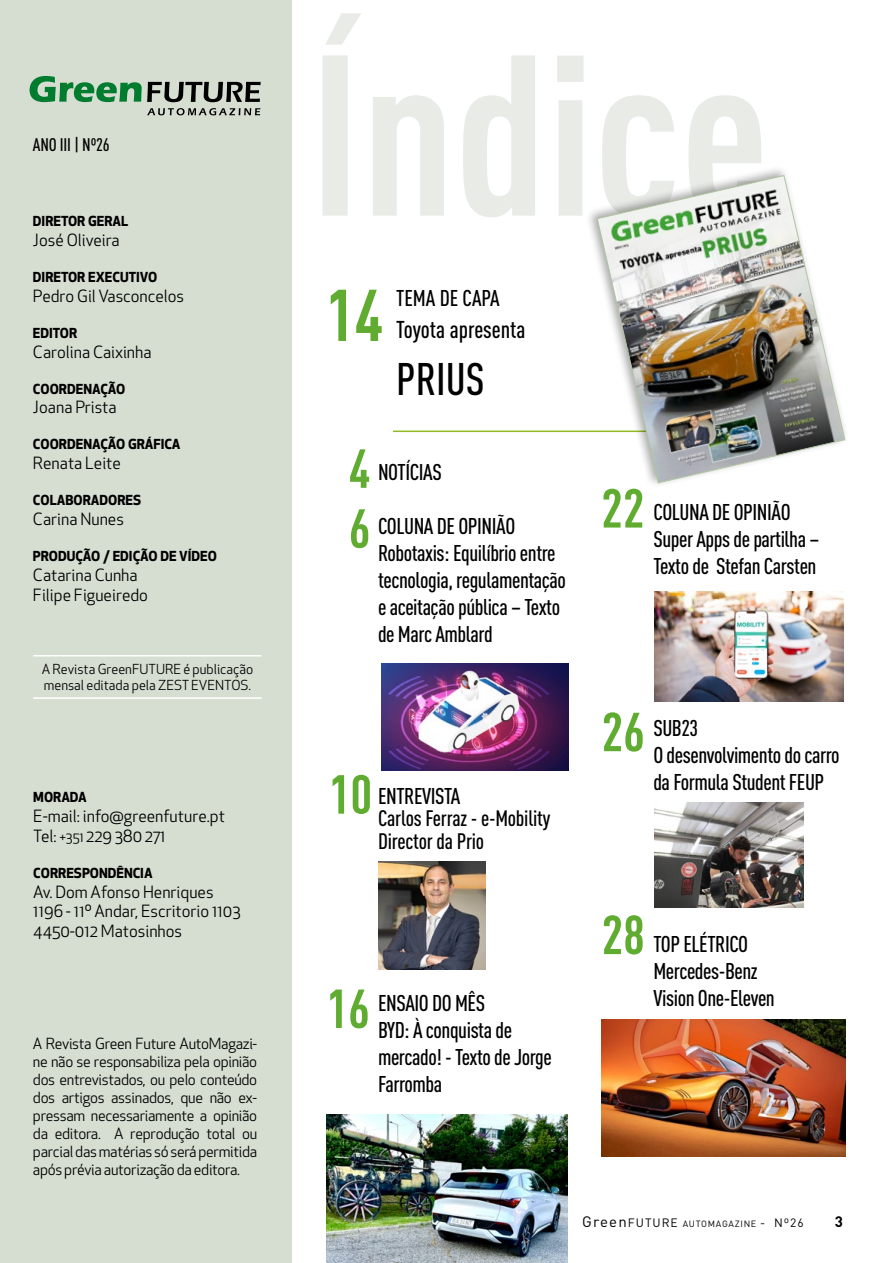
<style>
.page{position:relative;width:893px;height:1263px;background:#fff}
.page>*{position:absolute;margin:0;border:0;box-sizing:border-box;transform-origin:0 0}
.t1{font:700 225px "DIN Cond";color:#e8ebe6}
.t2{font:700 72px "DIN Cond";color:#60ac30}
.t3{font:700 54px/60px "DIN Cond";color:#60ac30}
.t4{font:500 45px "DIN Cond";color:#000}
.t5{font:500 24px "DIN Cond";color:#000}
.t6{font:500 22.5px/27px "DIN Cond";letter-spacing:-.02em;color:#000}
.t7{font:500 22.5px "DIN Cond";color:#000}
.t8{font:500 22.05px/22.6px "DIN Cond";letter-spacing:-.01em;color:#000}
.t9{font:500 18px "DIN Cond";letter-spacing:-.01em;color:#000}
.t10{font:16.5px/19.8px "Apex New";color:#000}
.t11{font:15px/18px "Apex New";letter-spacing:-.02em;color:#000;text-align:justify}
.t12{font:700 15px "DIN";color:#000}
.t13{font:700 13.5px "Apex New";color:#000}
.t14{font:13.5px/16.2px "Apex New";color:#000}
.t15{font:9px "DIN";letter-spacing:.08em;color:#000}
.s1{font-size:13.5px}
.s2{font-size:15px}
.s3{font-size:12px}
</style>
<div class="page">
<div style="left:0;top:0;width:291px;height:1263px;background:#d6ded1"></div>
<svg style="left:30px;top:76px;width:231px;height:26px"></svg>
<svg style="left:147px;top:108px;width:113px;height:7px"></svg>
<hr style="left:33px;top:655px;width:229px;height:1px;background:#fff">
<hr style="left:33px;top:697px;width:229px;height:2px;background:#fff">
<hr style="left:393px;top:431px;width:448px;height:1px;background:#93ba22">
<div style="left:585px;top:165px;width:264px;height:324px;background:#fff"></div>
<img style="left:596px;top:175px;width:250px;height:309px">
<img style="left:655px;top:591px;width:188px;height:111px">
<img style="left:602px;top:1019px;width:243px;height:137px">
<img style="left:381px;top:663px;width:187px;height:108px">
<img style="left:378px;top:861px;width:108px;height:109px">
<img style="left:326px;top:1115px;width:241px;height:148px">
<img style="left:655px;top:802px;width:149px;height:105px">
<p class="t9" style="left:33px;top:134px;width:78px">ANO III | Nº26</p>
<p class="t13" style="left:33px;top:211px;width:97px">DIRETOR GERAL</p>
<p class="t10" style="left:33px;top:230px;width:88px">José Oliveira</p>
<p class="t13" style="left:33px;top:267px;width:126px">DIRETOR EXECUTIVO</p>
<p class="t10" style="left:33px;top:286px;width:153px">Pedro Gil Vasconcelos</p>
<p class="t13" style="left:33px;top:323px;width:46px">EDITOR</p>
<p class="t10" style="left:33px;top:342px;width:120px">Carolina Caixinha</p>
<p class="t13" style="left:33px;top:379px;width:94px">COORDENAÇÃO</p>
<p class="t10" style="left:33px;top:397px;width:85px">Joana Prista</p>
<p class="t13" style="left:33px;top:435px;width:149px">COORDENAÇÃO GRÁFICA</p>
<p class="t10" style="left:33px;top:453px;width:89px">Renata Leite</p>
<p class="t13" style="left:33px;top:490px;width:110px">COLABORADORES</p>
<p class="t10" style="left:33px;top:509px;width:92px">Carina Nunes</p>
<p class="t13" style="left:33px;top:546px;width:185px">PRODUÇÃO / EDIÇÃO DE VÍDEO</p>
<p class="t10" style="left:33px;top:565px;width:117px">Catarina Cunha<br>Filipe Figueiredo</p>
<p class="t14" style="left:42px;top:660px;width:213px">A Revista GreenFUTURE é publicação mensal editada pela ZEST EVENTOS.</p>
<p class="t13" style="left:33px;top:787px;width:55px">MORADA</p>
<p class="t10" style="left:33px;top:806px;width:193px">E-mail: info@greenfuture.pt<br>Tel: <span class="s1">+351</span> 229 380 271</p>
<p class="t13" style="left:33px;top:863px;width:121px">CORRESPONDÊNCIA</p>
<p class="t10" style="left:33px;top:882px;width:209px">Av. Dom Afonso Henriques<br>1196 - 11º Andar, Escritorio 1103<br>4450-012 Matosinhos</p>
<p class="t11" style="left:33px;top:1034px;width:226px">A Revista Green Future AutoMagazi&shy;ne não se responsabiliza pela opinião dos entrevistados, ou pelo conteúdo dos artigos assinados, que não ex&shy;pressam necessariamente a opinião da editora. A reprodução total ou parcial das matérias só será permitida após prévia autorização da editora.</p>
<h1 class="t1" style="left:309px;top:-2px;width:462px">Índice</h1>
<h2 class="t2" style="left:326px;top:271px;width:59px">14</h2>
<p class="t7" style="left:396px;top:284px;width:105px">TEMA DE CAPA</p>
<p class="t5" style="left:396px;top:315px;width:131px">Toyota apresenta</p>
<h3 class="t4" style="left:396px;top:352px;width:90px">PRIUS</h3>
<h3 class="t3" style="left:349px;top:437px;width:23px">4<br>6</h3>
<p class="t6" style="left:378px;top:458px;width:65px">NOTÍCIAS</p>
<p class="t6" style="left:378px;top:512px;width:189px">COLUNA DE OPINIÃO<br>Robotaxis: Equilíbrio entre tecnologia, regulamentação e aceitação pública – Texto de Marc Amblard</p>
<h3 class="t3" style="left:329px;top:763px;width:45px">10</h3>
<p class="t6" style="left:378px;top:782px;width:84px">ENTREVISTA</p>
<p class="t8" style="left:378px;top:807px;width:174px">Carlos Ferraz - e-Mobility<br>Director da Prio</p>
<h3 class="t3" style="left:326px;top:977px;width:45px">16</h3>
<p class="t6" style="left:378px;top:989px;width:175px">ENSAIO DO MÊS<br>BYD: À conquista de mercado! - Texto de Jorge<br>Farromba</p>
<h3 class="t3" style="left:601px;top:477px;width:45px">22</h3>
<p class="t6" style="left:653px;top:498px;width:168px">COLUNA DE OPINIÃO<br>Super Apps de partilha –<br>Texto de Stefan Carsten</p>
<h3 class="t3" style="left:601px;top:700px;width:45px">26</h3>
<p class="t6" style="left:653px;top:714px;width:188px">SUB23<br>O desenvolvimento do carro da Formula Student FEUP</p>
<h3 class="t3" style="left:601px;top:903px;width:45px">28</h3>
<p class="t6" style="left:653px;top:930px;width:123px">TOP ELÉTRICO<br>Mercedes-Benz<br>Vision One-Eleven</p>
<p class="t15" style="left:582px;top:1218px;width:223px"><span class="s2">Green</span><span class="s3">FUTURE</span> AUTOMAGAZINE <span class="s3">- Nº26</span></p>
<p class="t12" style="left:835px;top:1212px;width:10px">3</p>
</div>
